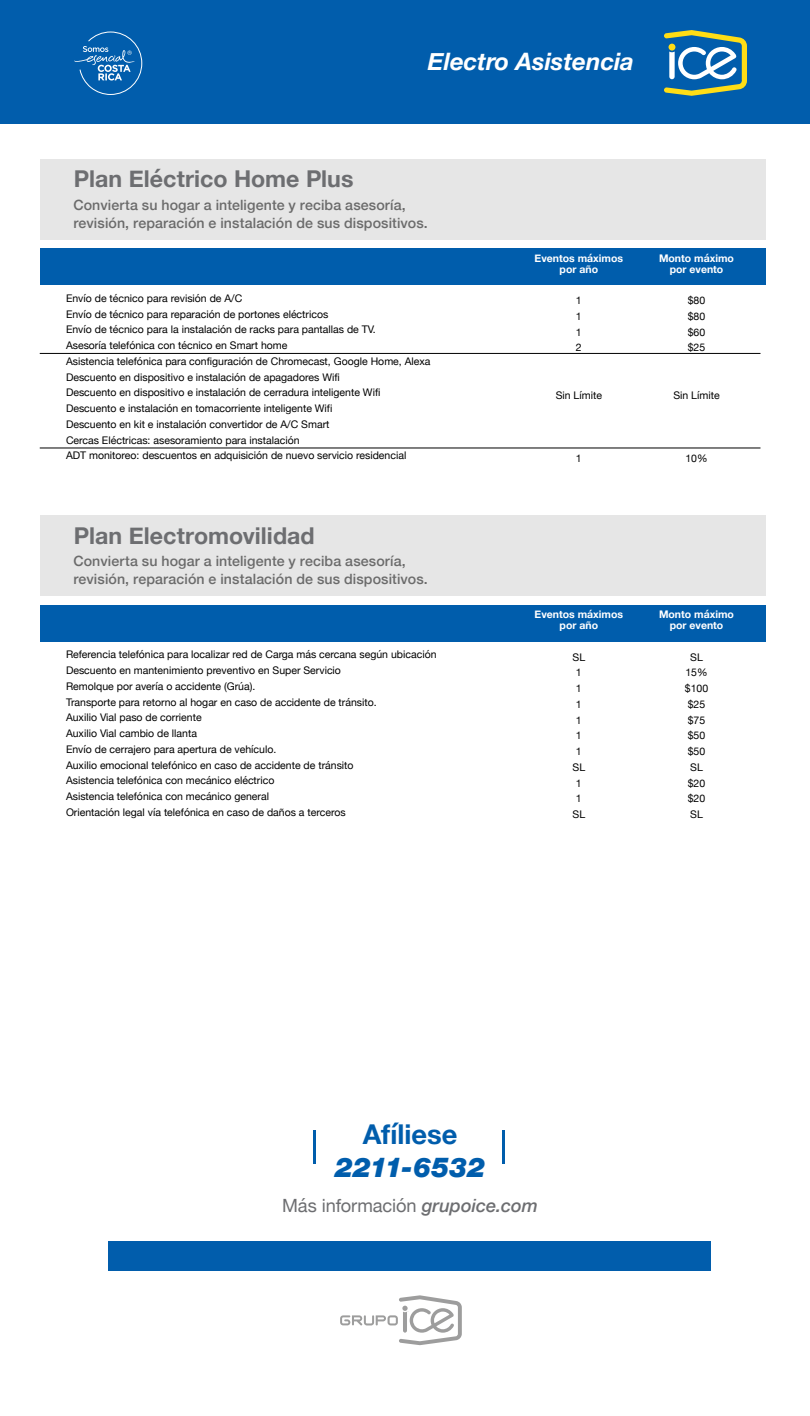
<style>
.page{position:relative;width:810px;height:1416px;background:#fff}
.page>*{position:absolute;margin:0;border:0;box-sizing:border-box;transform-origin:0 0}
.t1{font:italic 900 27.3px "Helvetica Neue";letter-spacing:-.01em;color:#005dac}
.t2{font:700 27.3px "Helvetica Neue";color:#005dac}
.t3{font:italic 700 24px "Helvetica Neue";color:#fff}
.t4{font:700 23.17px "Helvetica Neue";color:#6d6e71}
.t5{font:18.23px "Helvetica Neue";letter-spacing:-.005em;color:#6d6e71}
.t6{font:500 14.17px/18.2px "Helvetica Neue";letter-spacing:.01em;color:#6b6b6b}
.t7{font:10.5px/15.8px "Helvetica Neue";color:#000}
.t8{font:700 10.5px/10.5px "Helvetica Neue";color:#fff;text-align:center}
.s1{font-weight:500;font-style:italic}
</style>
<div class="page">
<div style="left:0;top:0;width:810px;height:124px;background:#015dac"></div>
<div style="left:108px;top:1241px;width:603px;height:29px;background:#015dac"></div>
<svg style="left:74px;top:32px;width:68px;height:63px"></svg>
<svg style="left:664px;top:30px;width:83px;height:66px"></svg>
<svg style="left:340px;top:1295px;width:122px;height:49px"></svg>
<hr style="left:314px;top:1130px;width:2px;height:33px;background:#005dac">
<hr style="left:502px;top:1130px;width:3px;height:33px;background:#005dac">
<div style="left:40px;top:159px;width:726px;height:80px;background:#e6e6e6"></div>
<div style="left:40px;top:248px;width:726px;height:37px;background:#005dac"></div>
<hr style="left:40px;top:353px;width:720px;height:1px;background:#000">
<hr style="left:40px;top:448px;width:720px;height:1px;background:#000">
<div style="left:40px;top:515px;width:726px;height:81px;background:#e6e6e6"></div>
<div style="left:40px;top:604px;width:726px;height:37px;background:#005dac"></div>
<h2 class="t3" style="left:428px;top:43px;width:208px">Electro Asistencia</h2>
<h3 class="t4" style="left:74px;top:161px;width:281px">Plan Eléctrico Home Plus</h3>
<h3 class="t6" style="left:73px;top:194px;width:356px">Convierta su hogar a inteligente y reciba asesoría, revisión, reparación e instalación de sus dispositivos.</h3>
<p class="t7" style="left:66px;top:291px;width:366px">Envío de técnico para revisión de A/C<br>Envío de técnico para reparación de portones eléctricos<br>Envío de técnico para la instalación de racks para pantallas de TV.<br>Asesoría telefónica con técnico en Smart home<br>Asistencia telefónica para configuración de Chromecast, Google Home, Alexa Descuento en dispositivo e instalación de apagadores Wifi<br>Descuento en dispositivo e instalación de cerradura inteligente Wifi Descuento e instalación en tomacorriente inteligente Wifi<br>Descuento en kit e instalación convertidor de A/C Smart<br>Cercas Eléctricas: asesoramiento para instalación<br>ADT monitoreo: descuentos en adquisición de nuevo servicio residencial</p>
<h3 class="t4" style="left:74px;top:517px;width:242px">Plan Electromovilidad</h3>
<h3 class="t6" style="left:73px;top:551px;width:356px">Convierta su hogar a inteligente y reciba asesoría, revisión, reparación e instalación de sus dispositivos.</h3>
<p class="t7" style="left:66px;top:647px;width:372px">Referencia telefónica para localizar red de Carga más cercana según ubicación Descuento en mantenimiento preventivo en Super Servicio<br>Remolque por avería o accidente (Grúa).<br>Transporte para retorno al hogar en caso de accidente de tránsito.<br>Auxilio Vial paso de corriente<br>Auxilio Vial cambio de llanta<br>Envío de cerrajero para apertura de vehículo.<br>Auxilio emocional telefónico en caso de accidente de tránsito<br>Asistencia telefónica con mecánico eléctrico<br>Asistencia telefónica con mecánico general<br>Orientación legal vía telefónica en caso de daños a terceros</p>
<p class="t8" style="left:535px;top:253px;width:90px">Eventos máximos por año</p>
<p class="t7" style="left:576px;top:293px;width:7px;text-align:justify">1<br>1<br>1<br>2</p>
<p class="t7" style="left:556px;top:387px;width:48px">Sin Límite</p>
<p class="t7" style="left:576px;top:450px;width:7px">1</p>
<p class="t8" style="left:659px;top:253px;width:77px">Monto máximo por evento</p>
<p class="t7" style="left:688px;top:293px;width:19px;text-align:justify">$80 $80 $60 $25</p>
<p class="t7" style="left:673px;top:387px;width:48px">Sin Límite</p>
<p class="t7" style="left:685px;top:450px;width:24px">10%</p>
<p class="t8" style="left:535px;top:609px;width:90px">Eventos máximos por año</p>
<p class="t7" style="left:573px;top:649px;width:14px;text-align:center">SL<br>1<br>1<br>1<br>1<br>1<br>1<br>SL<br>1<br>1<br>SL</p>
<p class="t8" style="left:659px;top:609px;width:77px">Monto máximo por evento</p>
<p class="t7" style="left:685px;top:649px;width:25px;text-align:center">SL<br>15% $100 $25 $75 $50 $50<br>SL $20 $20<br>SL</p>
<h1 class="t2" style="left:363px;top:1113px;width:96px">Afíliese</h1>
<h1 class="t1" style="left:335px;top:1150px;width:152px">2211-6532</h1>
<h3 class="t5" style="left:282px;top:1192px;width:257px">Más información <span class="s1">grupoice.com</span></h3>
</div>
